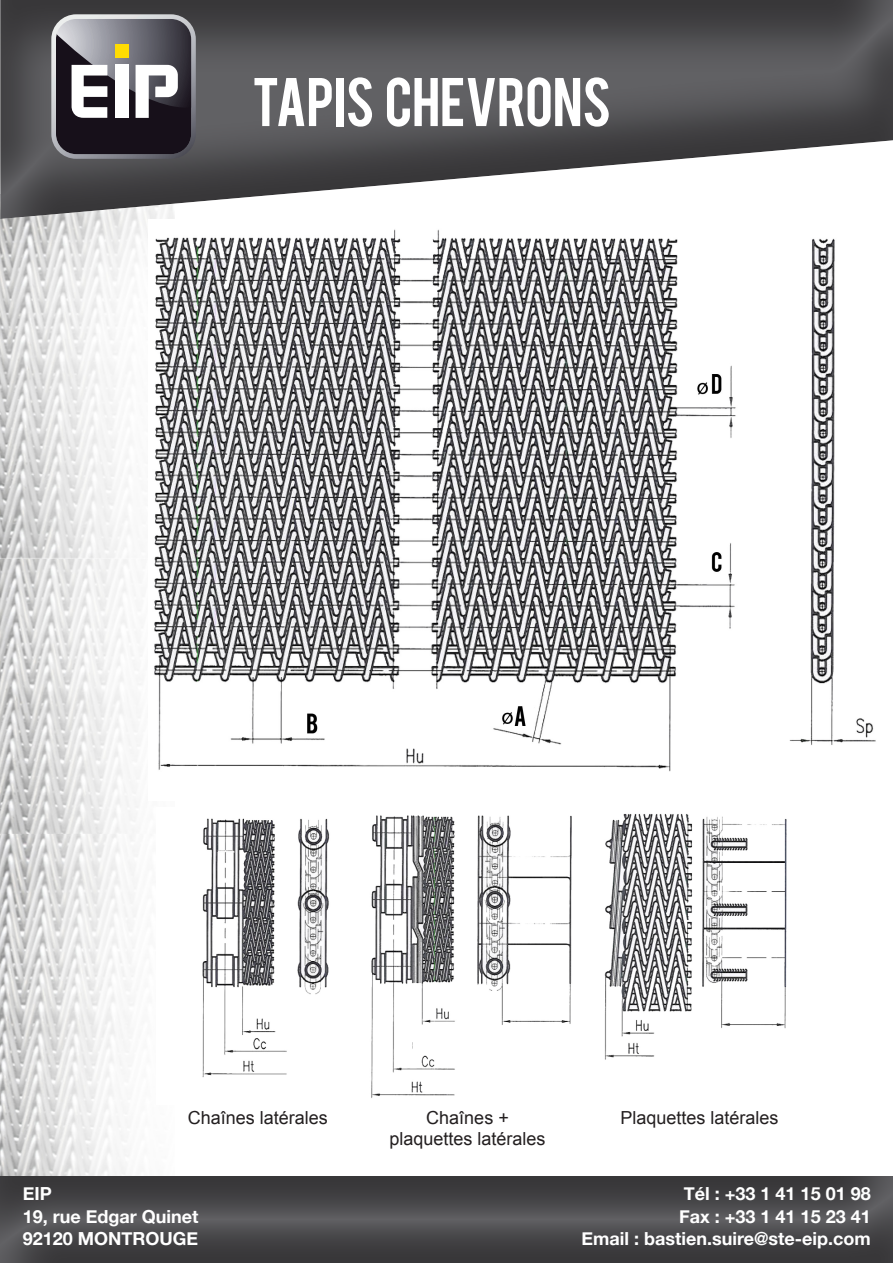
<style>
.page{position:relative;width:893px;height:1263px;background:#fff}
.page>*{position:absolute;margin:0;border:0;box-sizing:border-box;transform-origin:0 0}
.t1{font:54px "Bebas";letter-spacing:-.01em;color:#fff}
.t2{font:700 18px/22.5px "Helvetica Neue";color:#fff}
.t3{font:18px/21.6px "Arial";color:#231f20;text-align:center}
</style>
<div class="page">
<img style="left:0;top:222px;width:148px;height:952px">
<div style="left:0;top:0;width:893px;height:222px;background:#231f20;opacity:.5"></div>
<div style="left:0;top:1174px;width:893px;height:89px;background:#231f20;opacity:.5"></div>
<svg style="left:51px;top:14px;width:145px;height:145px"></svg>
<img style="left:149px;top:219px;width:732px;height:553px">
<img style="left:202px;top:814px;width:585px;height:284px">
<p class="t1" style="left:252px;top:63px;width:361px">TAPIS CHEVRONS</p>
<p class="t3" style="left:188px;top:1107px;width:142px">Chaînes latérales</p>
<p class="t3" style="left:389px;top:1107px;width:158px">Chaînes + plaquettes latérales</p>
<p class="t3" style="left:620px;top:1107px;width:160px">Plaquettes latérales</p>
<p class="t2" style="left:23px;top:1182px;width:177px">EIP<br>19, rue Edgar Quinet<br>92120 MONTROUGE</p>
<p class="t2" style="left:581px;top:1182px;width:291px;text-align:right">Tél : +33 1 41 15 01 98<br>Fax : +33 1 41 15 23 41<br>Email : bastien.suire@ste-eip.com</p>
</div>
